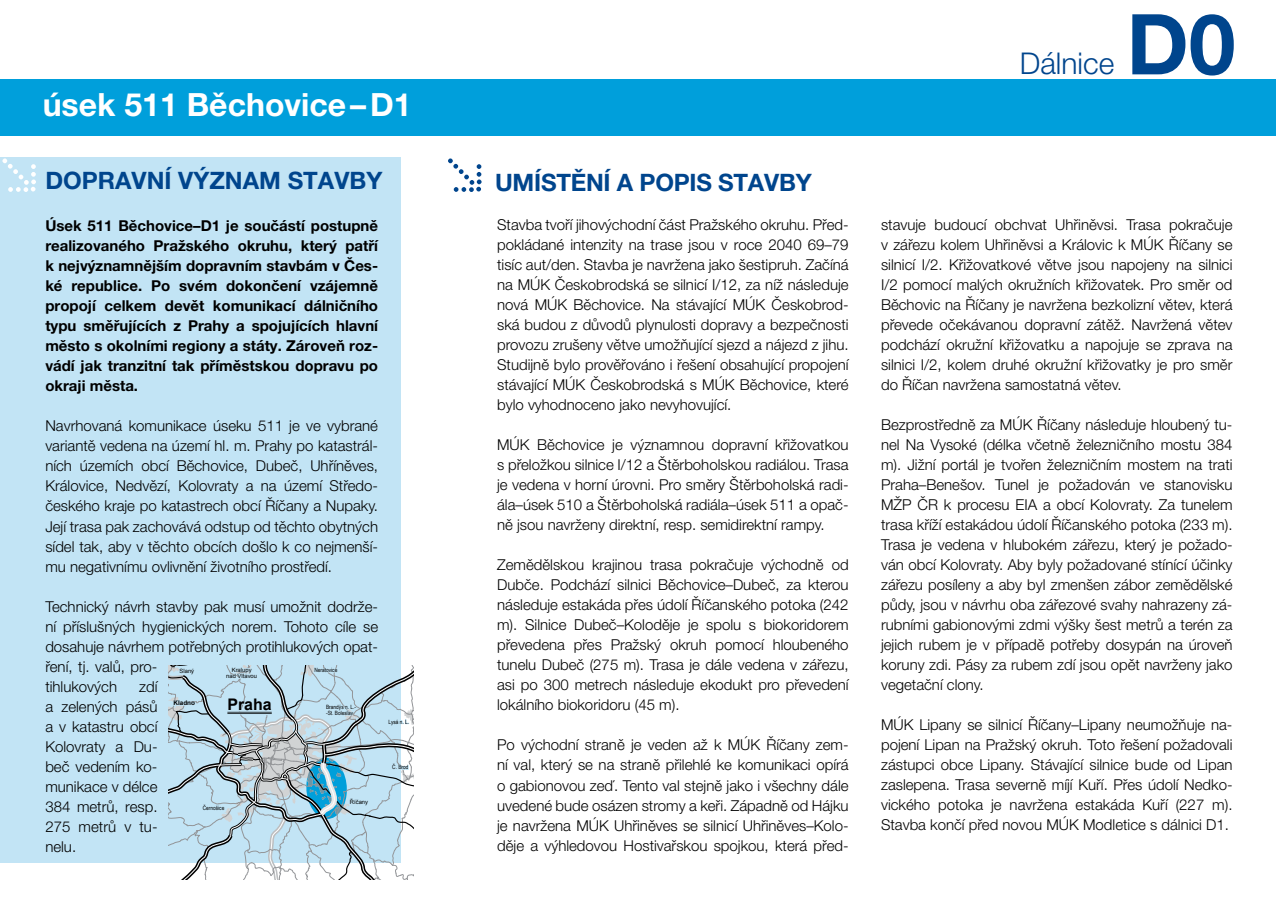
<style>
.page{position:relative;width:1276px;height:908px;background:#fff}
.page>*{position:absolute;margin:0;border:0;box-sizing:border-box;transform-origin:0 0}
.t1{font:700 84px "Helvetica Neue LT Pro";color:#00458d}
.t2{font:700 32px "Helvetica Neue LT Pro";color:#fff}
.t3{font:300 30px "Helvetica Neue LT Pro";color:#00458d}
.t4{font:700 24px "Helvetica Neue LT Pro";color:#00458d}
.t5{font:700 16px "Arial";color:#000}
.t6{font:300 15px/20px "Helvetica Neue LT Pro";color:#000;text-align:justify}
.t7{font:700 15px/20px "Helvetica Neue LT Pro";color:#000;text-align:justify}
.t8{font:700 6.4px "Arial";color:#000}
.t9{font:5.8px/6px "Arial Narrow";color:#000}
.t10{font:5.8px/6.6px "Arial";color:#000;text-align:center}
</style>
<div class="page">
<div style="left:0;top:79px;width:1276px;height:57px;background:#009fdb"></div>
<div style="left:0;top:157px;width:401px;height:705px;background:#c2e4f5"></div>
<svg style="left:448px;top:158px;width:33px;height:34px"></svg>
<svg style="left:2px;top:158px;width:34px;height:34px"></svg>
<svg style="left:169px;top:665px;width:245px;height:214px"></svg>
<h2 class="t2" style="left:43px;top:85px;width:370px">úsek 511 Běchovice–D1</h2>
<h3 class="t4" style="left:45px;top:166px;width:338px">DOPRAVNÍ VÝZNAM STAVBY</h3>
<p class="t7" style="left:45px;top:215px;width:334px">Úsek 511 Běchovice–D1 je součástí postupně realizovaného Pražského okruhu, který patří k nejvýznamnějším dopravním stavbám v Čes&shy;ké republice. Po svém dokončení vzájemně propojí celkem devět komunikací dálničního typu směřujících z Prahy a spojujících hlavní město s okolními regiony a státy. Zároveň roz&shy;vádí jak tranzitní tak příměstskou dopravu po okraji města.</p>
<p class="t6" style="left:45px;top:415px;width:334px">Navrhovaná komunikace úseku 511 je ve vybrané variantě vedena na území hl. m. Prahy po katastrál&shy;ních územích obcí Běchovice, Dubeč, Uhříněves, Královice, Nedvězí, Kolovraty a na území Středo&shy;českého kraje po katastrech obcí Říčany a Nupaky.<br>Její trasa pak zachovává odstup od těchto obytných sídel tak, aby v těchto obcích došlo k co nejmenší&shy;mu negativnímu ovlivnění životního prostředí.</p>
<p class="t6" style="left:45px;top:595px;width:334px;text-align:left">Technický návrh stavby pak musí umožnit dodrže&shy;ní příslušných hygienických norem. Tohoto cíle se dosahuje návrhem potřebných protihlukových opat&shy;ření, tj. valů, pro-<br>tihlukových</p>
<p class="t10" style="left:226px;top:666px;width:32px">Kralupy nad Vltavou</p>
<p class="t10" style="left:180px;top:667px;width:16px">Slaný</p>
<p class="t9" style="left:314px;top:666px;width:24px">Neratovice</p>
<p class="t9" style="left:326px;top:703px;width:31px">Brandýs n. L.- -St. Boleslav</p>
<p class="t6" style="left:45px;top:675px;width:114px;text-indent:94px">zdí a zelených pásů a v katastru obcí Kolovraty a Du&shy;beč vedením ko&shy;munikace v délce 384 metrů, resp.<br>275 metrů v tu&shy;nelu.</p>
<p class="t5" style="left:227px;top:693px;width:46px">Praha</p>
<p class="t8" style="left:173px;top:698px;width:23px">Kladno</p>
<p class="t10" style="left:350px;top:798px;width:20px">Říčany</p>
<p class="t9" style="left:203px;top:804px;width:23px">Černošice</p>
<p class="t9" style="left:388px;top:718px;width:22px">Lysá n. L.</p>
<p class="t9" style="left:392px;top:763px;width:18px">Č. Brod</p>
<h3 class="t3" style="left:1019px;top:45px;width:96px">Dálnice</h3>
<h1 class="t1" style="left:1126px;top:-8px;width:110px">D0</h1>
<h3 class="t4" style="left:495px;top:167px;width:318px">UMÍSTĚNÍ A POPIS STAVBY</h3>
<p class="t6" style="left:497px;top:214px;width:353px">Stavba tvoří jihovýchodní část Pražského okruhu. Před&shy;pokládané intenzity na trase jsou v roce 2040 69–79 tisíc aut/den. Stavba je navržena jako šestipruh. Začíná na MÚK Českobrodská se silnicí I/12, za níž následuje nová MÚK Běchovice. Na stávající MÚK Českobrod&shy;ská budou z důvodů plynulosti dopravy a bezpečnosti provozu zrušeny větve umožňující sjezd a nájezd z jihu.<br>Studijně bylo prověřováno i řešení obsahující propojení stávající MÚK Českobrodská s MÚK Běchovice, které bylo vyhodnoceno jako nevyhovující.</p>
<p class="t6" style="left:497px;top:434px;width:353px">MÚK Běchovice je významnou dopravní křižovatkou s přeložkou silnice I/12 a Štěrboholskou radiálou. Trasa je vedena v horní úrovni. Pro směry Štěrboholská radi&shy;ála–úsek 510 a Štěrboholská radiála–úsek 511 a opač&shy;ně jsou navrženy direktní, resp. semidirektní rampy.</p>
<p class="t6" style="left:497px;top:554px;width:353px">Zemědělskou krajinou trasa pokračuje východně od Dubče. Podchází silnici Běchovice–Dubeč, za kterou následuje estakáda přes údolí Říčanského potoka (242 m). Silnice Dubeč–Koloděje je spolu s biokoridorem převedena přes Pražský okruh pomocí hloubeného tunelu Dubeč (275 m). Trasa je dále vedena v zářezu, asi po 300 metrech následuje ekodukt pro převedení lokálního biokoridoru (45 m).</p>
<p class="t6" style="left:497px;top:734px;width:353px">Po východní straně je veden až k MÚK Říčany zem&shy;ní val, který se na straně přilehlé ke komunikaci opírá o gabionovou zeď. Tento val stejně jako i všechny dále uvedené bude osázen stromy a keři. Západně od Hájku je navržena MÚK Uhřiněves se silnicí Uhřiněves–Kolo&shy;děje a výhledovou Hostivařskou spojkou, která před-</p>
<p class="t6" style="left:881px;top:214px;width:353px">stavuje budoucí obchvat Uhřiněvsi. Trasa pokračuje v zářezu kolem Uhřiněvsi a Královic k MÚK Říčany se silnicí I/2. Křižovatkové větve jsou napojeny na silnici I/2 pomocí malých okružních křižovatek. Pro směr od Běchovic na Říčany je navržena bezkolizní větev, která převede očekávanou dopravní zátěž. Navržená větev podchází okružní křižovatku a napojuje se zprava na silnici I/2, kolem druhé okružní křižovatky je pro směr do Říčan navržena samostatná větev.</p>
<p class="t6" style="left:881px;top:414px;width:353px">Bezprostředně za MÚK Říčany následuje hloubený tu&shy;nel Na Vysoké (délka včetně železničního mostu 384 m). Jižní portál je tvořen železničním mostem na trati Praha–Benešov. Tunel je požadován ve stanovisku MŽP ČR k procesu EIA a obcí Kolovraty. Za tunelem trasa kříží estakádou údolí Říčanského potoka (233 m).<br>Trasa je vedena v hlubokém zářezu, který je požado&shy;ván obcí Kolovraty. Aby byly požadované stínící účinky zářezu posíleny a aby byl zmenšen zábor zemědělské půdy, jsou v návrhu oba zářezové svahy nahrazeny zá&shy;rubními gabionovými zdmi výšky šest metrů a terén za jejich rubem je v případě potřeby dosypán na úroveň koruny zdi. Pásy za rubem zdí jsou opět navrženy jako vegetační clony.</p>
<p class="t6" style="left:881px;top:714px;width:353px">MÚK Lipany se silnicí Říčany–Lipany neumožňuje na&shy;pojení Lipan na Pražský okruh. Toto řešení požadovali zástupci obce Lipany. Stávající silnice bude od Lipan zaslepena. Trasa severně míjí Kuří. Přes údolí Nedko&shy;vického potoka je navržena estakáda Kuří (227 m).<br>Stavba končí před novou MÚK Modletice s dálnici D1.</p>
</div>
